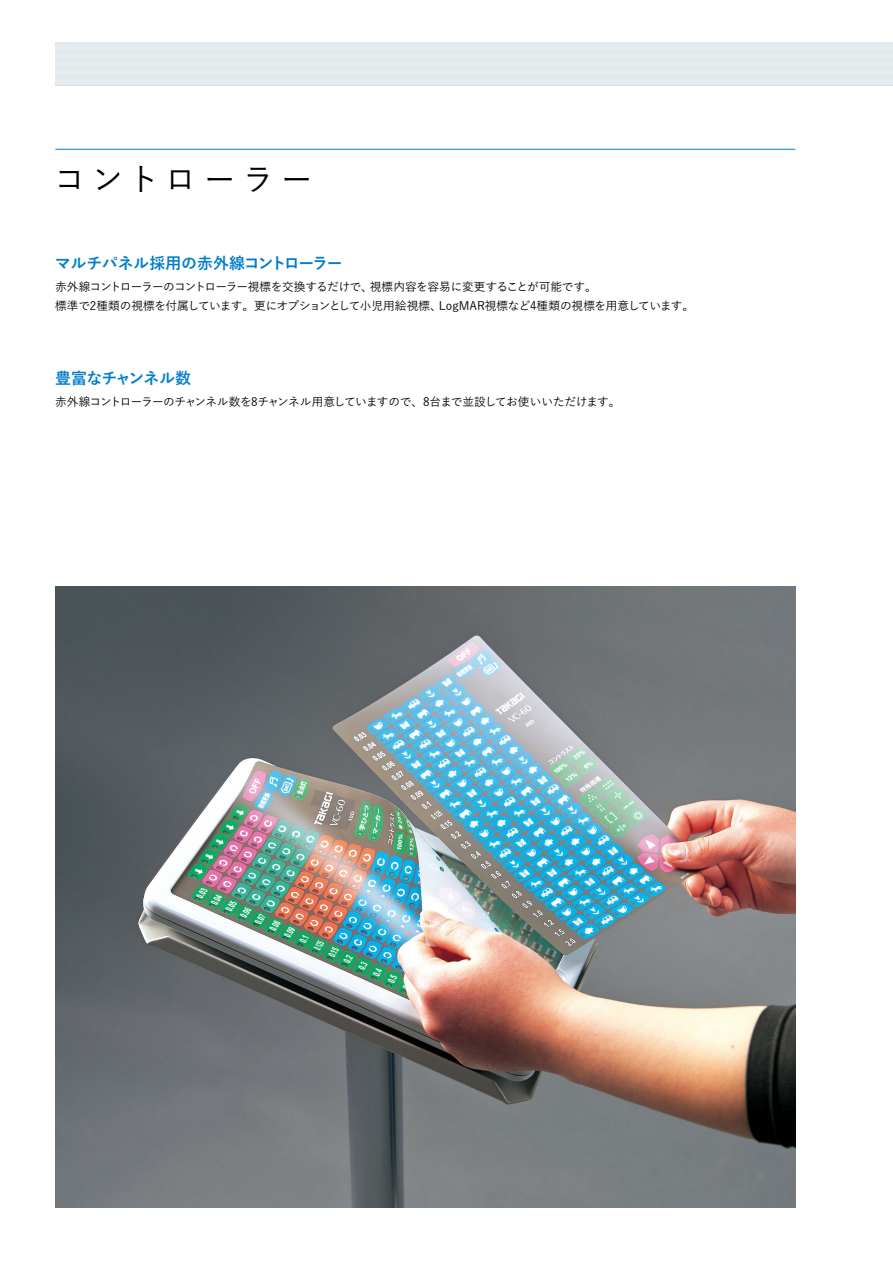
<style>
.page{position:relative;width:893px;height:1263px;background:#fff}
.page>*{position:absolute;margin:0;border:0;box-sizing:border-box;transform-origin:0 0}
.t1{font:500 31.95px "Yu Go";letter-spacing:.195em;color:#000}
.t2{font:700 15.9px "Yu Go";letter-spacing:-.025em;color:#007eca}
.t3{font:700 15.9px "Yu Go";letter-spacing:-.05em;color:#007eca}
.t4{font:500 11.7px/19.2px "Yu Go";letter-spacing:-.035em;color:#000}
</style>
<div class="page">
<hr style="left:55px;top:149px;width:740px;height:1px;background:#007eca">
<img style="left:55px;top:587px;width:740px;height:621px">
<div style="left:55px;top:43px;width:838px;height:8px;background:#e6ebee"></div>
<div style="left:55px;top:51px;width:838px;height:9px;background:#e6ebee"></div>
<div style="left:55px;top:60px;width:838px;height:8px;background:#e6ebee"></div>
<div style="left:55px;top:68px;width:838px;height:9px;background:#e6ebee"></div>
<div style="left:55px;top:77px;width:838px;height:8px;background:#e6ebee"></div>
<h1 class="t1" style="left:53px;top:149px;width:261px">コントローラー</h1>
<h2 class="t2" style="left:55px;top:254px;width:289px">マルチパネル採用の赤外線コントローラー</h2>
<p class="t4" style="left:55px;top:276px;width:640px">赤外線コントローラーのコントローラー視標を交換するだけで、視標内容を容易に変更することが可能です。<br>標準で2種類の視標を付属しています。更にオプションとして小児用絵視標、LogMAR視標など4種類の視標を用意しています。</p>
<h2 class="t3" style="left:55px;top:369px;width:137px">豊富なチャンネル数</h2>
<p class="t4" style="left:55px;top:390px;width:567px">赤外線コントローラーのチャンネル数を8チャンネル用意していますので、8台まで並設してお使いいただけます。</p>
</div>
